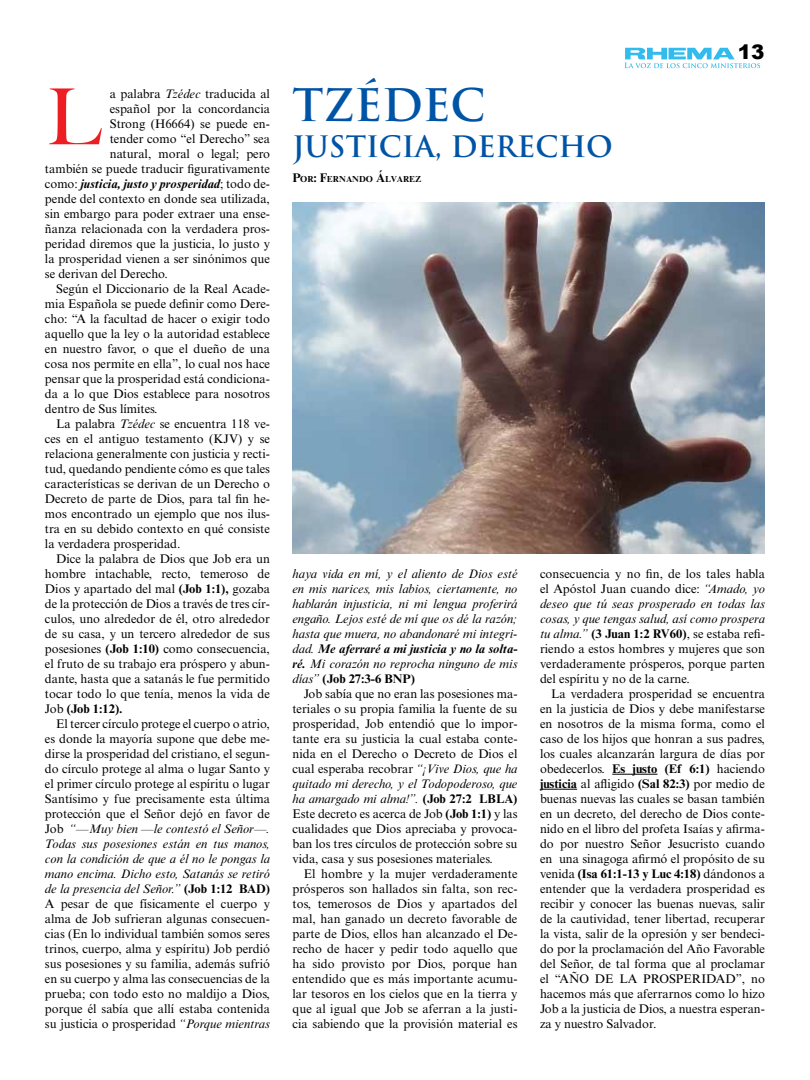
<style>
.page{position:relative;width:810px;height:1080px;background:#fff}
.page>*{position:absolute;margin:0;border:0;box-sizing:border-box;transform-origin:0 0}
.t1{font:500 77.5px "Big Caslon";color:#ed1d24}
.t2{font:700 43.75px "Trajan Pro";color:#0054a6}
.t3{font:700 28.75px "Trajan Pro";color:#0054a6}
.t4{font:900 20px "Arial";color:#000}
.t5{font:12.5px/15px "Times New Roman MT Std";color:#000;text-align:justify}
.t6{font:italic 12.5px/15px "Times New Roman MT Std";color:#000;text-align:justify}
.t7{font:italic 700 12.5px "Times New Roman MT Std";color:#000}
.t8{font:700 12.5px "Times New Roman MT Std";color:#000}
.t9{font:700 8.75px "Times New Roman MT Std";color:#000}
.s1{font-style:italic}
.s2{font-weight:400;font-style:normal}
.s3{font-weight:700}
.s4{font-weight:400}
.s5{font-style:normal}
.s6{font-weight:700;font-style:normal}
.s7{font-size:12.5px}
</style>
<div class="page">
<svg style="left:625px;top:48px;width:135px;height:20px"></svg>
<hr style="left:612px;top:774px;width:45px;height:1px;background:#000">
<hr style="left:540px;top:789px;width:37px;height:1px;background:#000">
<img style="left:292px;top:202px;width:473px;height:352px">
<h1 class="t1" style="left:47px;top:72px;width:56px">L</h1>
<p class="t5" style="left:110px;top:86px;width:162px">a palabra <span class="s1">Tzédec</span> traducida al</p>
<p class="t5" style="left:110px;top:101px;width:162px">español por la concordancia</p>
<p class="t5" style="left:110px;top:116px;width:162px">Strong (H6664) se puede en-</p>
<p class="t5" style="left:110px;top:131px;width:162px">tender como “el Derecho” sea</p>
<p class="t5" style="left:110px;top:146px;width:162px">natural, moral o legal; pero</p>
<p class="t5" style="left:45px;top:161px;width:227px">también se puede traducir figurativamente</p>
<p class="t7" style="left:45px;top:176px;width:227px"><span class="s2">como:</span> justicia, justo y prosperidad<span class="s2">; todo de-</span></p>
<p class="t5" style="left:45px;top:191px;width:226px">pende del contexto en donde sea utilizada,</p>
<p class="t5" style="left:45px;top:206px;width:226px">sin embargo para poder extraer una ense-</p>
<p class="t5" style="left:45px;top:221px;width:226px">ñanza relacionada con la verdadera pros-</p>
<p class="t5" style="left:45px;top:236px;width:227px">peridad diremos que la justicia, lo justo y</p>
<p class="t5" style="left:45px;top:251px;width:226px">la prosperidad vienen a ser sinónimos que</p>
<p class="t5" style="left:45px;top:266px;width:124px">se derivan del Derecho.</p>
<p class="t5" style="left:56px;top:281px;width:215px">Según el Diccionario de la Real Acade-</p>
<p class="t5" style="left:45px;top:296px;width:227px">mia Española se puede definir como Dere-</p>
<p class="t5" style="left:45px;top:311px;width:227px">cho: “A la facultad de hacer o exigir todo</p>
<p class="t5" style="left:45px;top:326px;width:227px">aquello que la ley o la autoridad establece</p>
<p class="t5" style="left:45px;top:341px;width:227px">en nuestro favor, o que el dueño de una</p>
<p class="t5" style="left:45px;top:356px;width:227px">cosa nos permite en ella”, lo cual nos hace</p>
<p class="t5" style="left:45px;top:371px;width:227px">pensar que la prosperidad está condiciona-</p>
<p class="t5" style="left:45px;top:386px;width:226px">da a lo que Dios establece para nosotros</p>
<p class="t5" style="left:45px;top:401px;width:114px">dentro de Sus límites.</p>
<p class="t5" style="left:56px;top:416px;width:215px">La palabra <span class="s1">Tzédec</span> se encuentra 118 ve-</p>
<p class="t5" style="left:45px;top:431px;width:226px">ces en el antiguo testamento (KJV) y se</p>
<p class="t5" style="left:45px;top:446px;width:226px">relaciona generalmente con justicia y recti-</p>
<p class="t5" style="left:45px;top:461px;width:227px">tud, quedando pendiente cómo es que tales</p>
<p class="t5" style="left:45px;top:476px;width:226px">características se derivan de un Derecho o</p>
<p class="t5" style="left:45px;top:491px;width:226px">Decreto de parte de Dios, para tal fin he-</p>
<p class="t5" style="left:45px;top:506px;width:226px">mos encontrado un ejemplo que nos ilus-</p>
<p class="t5" style="left:45px;top:521px;width:226px">tra en su debido contexto en qué consiste</p>
<p class="t5" style="left:45px;top:536px;width:137px">la verdadera prosperidad.</p>
<p class="t5" style="left:56px;top:551px;width:215px">Dice la palabra de Dios que Job era un</p>
<p class="t5" style="left:45px;top:566px;width:226px">hombre intachable, recto, temeroso de</p>
<p class="t5" style="left:45px;top:581px;width:227px">Dios y apartado del mal <span class="s3">(Job 1:1),</span> gozaba</p>
<p class="t5" style="left:45px;top:596px;width:227px">de la protección de Dios a través de tres cír-</p>
<p class="t5" style="left:45px;top:611px;width:226px">culos, uno alrededor de él, otro alrededor</p>
<p class="t5" style="left:45px;top:626px;width:226px">de su casa, y un tercero alrededor de sus</p>
<p class="t5" style="left:45px;top:641px;width:227px">posesiones <span class="s3">(Job 1:10)</span> como consecuencia,</p>
<p class="t5" style="left:45px;top:656px;width:226px">el fruto de su trabajo era próspero y abun-</p>
<p class="t5" style="left:45px;top:671px;width:227px">dante, hasta que a satanás le fue permitido</p>
<p class="t5" style="left:45px;top:686px;width:226px">tocar todo lo que tenía, menos la vida de</p>
<p class="t8" style="left:45px;top:701px;width:79px"><span class="s4">Job</span> (Job 1:12).</p>
<p class="t5" style="left:56px;top:716px;width:215px">El tercer círculo protege el cuerpo o atrio,</p>
<p class="t5" style="left:45px;top:731px;width:227px">es donde la mayoría supone que debe me-</p>
<p class="t5" style="left:45px;top:746px;width:227px">dirse la prosperidad del cristiano, el segun-</p>
<p class="t5" style="left:45px;top:761px;width:227px">do círculo protege al alma o lugar Santo y</p>
<p class="t5" style="left:45px;top:776px;width:226px">el primer círculo protege al espíritu o lugar</p>
<p class="t5" style="left:45px;top:791px;width:226px">Santísimo y fue precisamente esta última</p>
<p class="t5" style="left:45px;top:806px;width:227px">protección que el Señor dejó en favor de</p>
<p class="t6" style="left:45px;top:821px;width:227px"><span class="s5">Job</span> “—Muy bien —le contestó el Señor—.</p>
<p class="t6" style="left:45px;top:836px;width:227px">Todas sus posesiones están en tus manos,</p>
<p class="t6" style="left:45px;top:851px;width:227px">con la condición de que a él no le pongas la</p>
<p class="t6" style="left:45px;top:866px;width:227px">mano encima. Dicho esto, Satanás se retiró</p>
<p class="t6" style="left:45px;top:881px;width:226px">de la presencia del Señor.” <span class="s6">(Job 1:12 BAD)</span></p>
<p class="t5" style="left:45px;top:896px;width:226px">A pesar de que físicamente el cuerpo y</p>
<p class="t5" style="left:45px;top:911px;width:227px">alma de Job sufrieran algunas consecuen-</p>
<p class="t5" style="left:45px;top:926px;width:226px">cias (En lo individual también somos seres</p>
<p class="t5" style="left:45px;top:941px;width:226px">trinos, cuerpo, alma y espíritu) Job perdió</p>
<p class="t5" style="left:45px;top:956px;width:226px">sus posesiones y su familia, además sufrió</p>
<p class="t5" style="left:45px;top:971px;width:226px">en su cuerpo y alma las consecuencias de la</p>
<p class="t5" style="left:45px;top:986px;width:226px">prueba; con todo esto no maldijo a Dios,</p>
<p class="t5" style="left:45px;top:1001px;width:226px">porque él sabía que allí estaba contenida</p>
<p class="t5" style="left:45px;top:1016px;width:226px">su justicia o prosperidad <span class="s1">“Porque mientras</span></p>
<h2 class="t2" style="left:292px;top:78px;width:194px">TZÉDEC</h2>
<h3 class="t3" style="left:292px;top:129px;width:180px">JUSTICIA, DERE</h3>
<h3 class="t3" style="left:535px;top:129px;width:50px">CHO</h3>
<p class="t9" style="left:292px;top:174px;width:130px"><span class="s7">P</span>OR<span class="s7">: F</span>ERNANDO <span class="s7">Á</span>LVAREZ</p>
<h3 class="t4" style="left:738px;top:38px;width:28px">13</h3>
<p class="t6" style="left:292px;top:566px;width:227px">haya vida en mí, y el aliento de Dios esté en mis narices, mis labios, ciertamente, no hablarán injusticia, ni mi lengua proferirá engaño. Lejos esté de mí que os dé la razón; hasta que muera, no abandonaré mi integri&shy;dad. <span class="s3">Me aferraré a mi justicia y no la solta&shy;ré.</span> Mi corazón no reprocha ninguno de mis días” <span class="s6">(Job 27:3-6 BNP)</span></p>
<p class="t5" style="left:292px;top:686px;width:227px;text-indent:11px">Job sabía que no eran las posesiones ma&shy;teriales o su propia familia la fuente de su prosperidad, Job entendió que lo impor&shy;tante era su justicia la cual estaba conte&shy;nida en el Derecho o Decreto de Dios el cual esperaba recobrar <span class="s1">“¡Vive Dios, que ha quitado mi derecho, y el Todopoderoso, que ha amargado mi alma!”.</span> <span class="s3">(Job 27:2 LBLA)<br></span>Este decreto es acerca de Job <span class="s3">(Job 1:1)</span> y las cualidades que Dios apreciaba y provoca&shy;ban los tres círculos de protección sobre su vida, casa y sus posesiones materiales.</p>
<p class="t5" style="left:292px;top:866px;width:227px;text-indent:11px">El hombre y la mujer verdaderamente prósperos son hallados sin falta, son rec&shy;tos, temerosos de Dios y apartados del mal, han ganado un decreto favorable de parte de Dios, ellos han alcanzado el De&shy;recho de hacer y pedir todo aquello que ha sido provisto por Dios, porque han entendido que es más importante acumu&shy;lar tesoros en los cielos que en la tierra y que al igual que Job se aferran a la justi&shy;cia sabiendo que la provisión material es</p>
<p class="t5" style="left:540px;top:566px;width:227px">consecuencia y no fin, de los tales habla el Apóstol Juan cuando dice: <span class="s1">“Amado, yo deseo que tú seas prosperado en todas las cosas, y que tengas salud, así como prospera tu alma.”</span> <span class="s3">(3 Juan 1:2 RV60)</span>, se estaba refi&shy;riendo a estos hombres y mujeres que son verdaderamente prósperos, porque parten del espíritu y no de la carne.</p>
<p class="t5" style="left:540px;top:686px;width:227px;text-indent:11px">La verdadera prosperidad se encuentra en la justicia de Dios y debe manifestarse en nosotros de la misma forma, como el caso de los hijos que honran a sus padres, los cuales alcanzarán largura de días por obedecerlos. <span class="s3">Es justo (Ef 6:1)</span> haciendo <span class="s3">justicia</span> al afligido <span class="s3">(Sal 82:3)</span> por medio de buenas nuevas las cuales se basan también en un decreto, del derecho de Dios conte&shy;nido en el libro del profeta Isaías y afirma&shy;do por nuestro Señor Jesucristo cuando en una sinagoga afirmó el propósito de su venida <span class="s3">(Isa 61:1-13 y Luc 4:18)</span> dándonos a entender que la verdadera prosperidad es recibir y conocer las buenas nuevas, salir de la cautividad, tener libertad, recuperar la vista, salir de la opresión y ser bendeci&shy;do por la proclamación del Año Favorable del Señor, de tal forma que al proclamar el “AÑO DE LA PROSPERIDAD”, no hacemos más que aferrarnos como lo hizo Job a la justicia de Dios, a nuestra esperan&shy;za y nuestro Salvador.</p>
</div>
